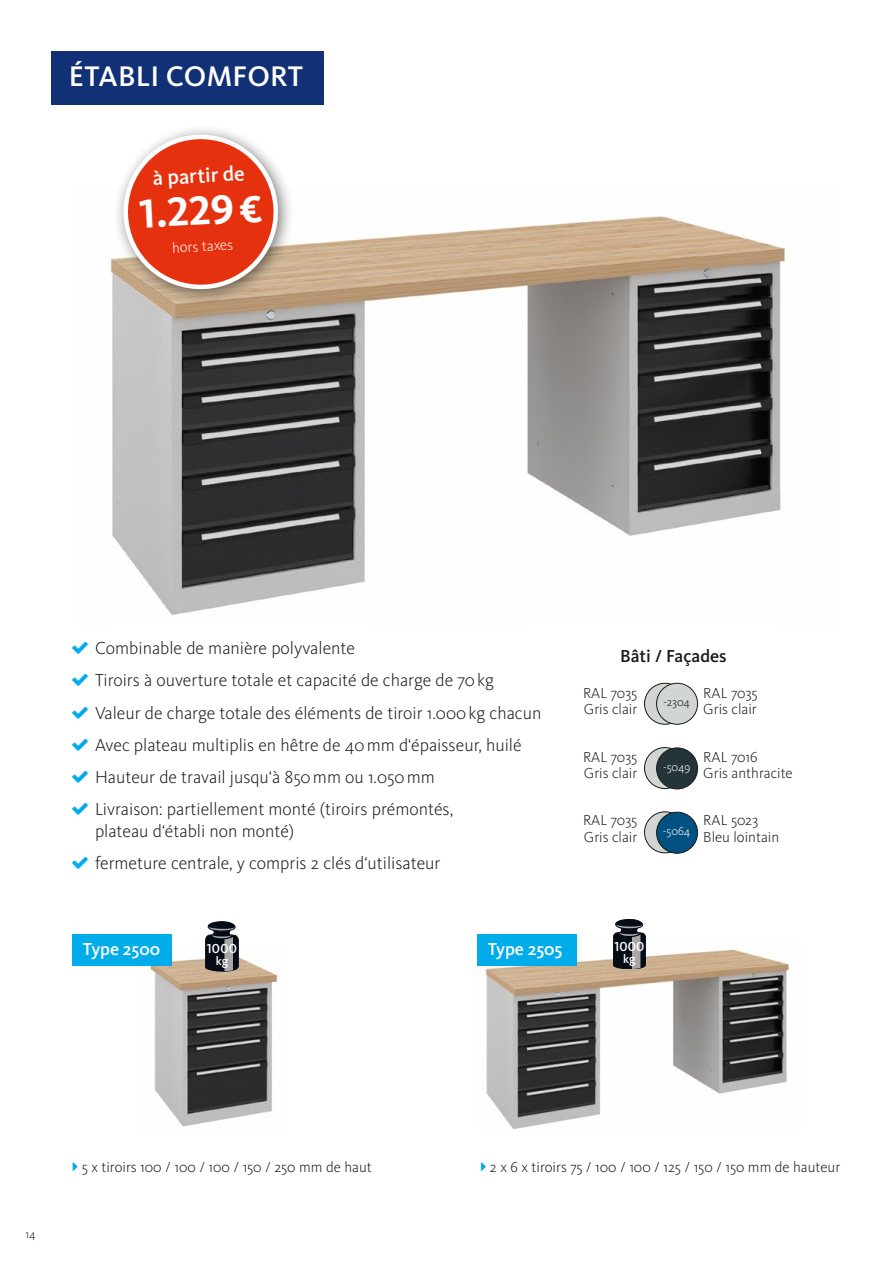
<style>
.page{position:relative;width:893px;height:1263px;background:#fff}
.page>*{position:absolute;margin:0;border:0;box-sizing:border-box;transform-origin:0 0}
.t1{font:700 42px "Kievit OT";color:#fff}
.t2{font:500 29.4px "Kievit OT";letter-spacing:.01em;color:#fff}
.t3{font:500 21px "Kievit OT";color:#fff}
.t4{font:300 18px/21.6px "Kievit OT";color:#1a1a18}
.t5{font:500 18px "Kievit OT";letter-spacing:-.01em;color:#fff}
.t6{font:500 18px "Kievit OT";color:#1a1a18}
.t7{font:300 15px/16.5px "Kievit OT";color:#1a1a18}
.t8{font:300 15px "Kievit OT";color:#fff}
.t9{font:500 13.5px "Kievit OT";letter-spacing:.02em;color:#fff}
.t10{font:500 12.3px "Kievit OT";color:#fff}
.t11{font:300 12px "Kievit OT";color:#fff}
.t12{font:300 12px "Kievit OT";color:#1a1a18}
.s1{font-size:39px}
</style>
<div class="page">
<img style="left:110px;top:216px;width:676px;height:399px">
<div style="left:51px;top:51px;width:273px;height:54px;background:#123075"></div>
<img style="left:137px;top:944px;width:141px;height:183px">
<img style="left:478px;top:942px;width:311px;height:188px">
<div style="left:72px;top:933px;width:99px;height:32px;background:#00ace9"></div>
<div style="left:477px;top:933px;width:99px;height:32px;background:#00ace9"></div>
<div style="left:113px;top:124px;width:182px;height:182px;background:#1a1a18;opacity:.6"></div>
<svg style="left:124px;top:135px;width:154px;height:157px;background:#e36449"></svg>
<svg style="left:644px;top:812px;width:41px;height:41px"></svg>
<div style="left:644px;top:811px;width:42px;height:42px;border:1px solid #1a1a18;border-radius:50%"></div>
<svg style="left:644px;top:747px;width:41px;height:41px"></svg>
<div style="left:644px;top:747px;width:42px;height:42px;border:1px solid #1a1a18;border-radius:50%"></div>
<svg style="left:644px;top:683px;width:41px;height:41px"></svg>
<div style="left:644px;top:683px;width:42px;height:42px;border:1px solid #1a1a18;border-radius:50%"></div>
<div style="left:657px;top:683px;width:41px;height:41px;background:#d1d6d2;border-radius:50%"></div>
<div style="left:656px;top:683px;width:42px;height:42px;border:1px solid #1a1a18;border-radius:50%"></div>
<div style="left:657px;top:748px;width:41px;height:41px;background:#233539;border-radius:50%"></div>
<div style="left:656px;top:747px;width:42px;height:42px;border:1px solid #1a1a18;border-radius:50%"></div>
<div style="left:657px;top:812px;width:41px;height:41px;background:#005182;border-radius:50%"></div>
<div style="left:656px;top:812px;width:42px;height:41px;border:1px solid #1a1a18;border-radius:50%"></div>
<svg style="left:206px;top:922px;width:32px;height:49px;background:#3e4349"></svg>
<svg style="left:613px;top:919px;width:33px;height:50px;background:#41464c"></svg>
<p class="t2" style="left:69px;top:60px;width:236px">ÉTABLI COMFORT</p>
<p class="t3" style="left:152px;top:166px;width:93px;rotate:-3deg">à partir de</p>
<p class="t1" style="left:138px;top:188px;width:124px;rotate:-3deg">1.229<span class="s1">€</span></p>
<p class="t8" style="left:172px;top:239px;width:63px;rotate:-3deg">hors taxes</p>
<p class="t4" style="left:95px;top:638px;width:261px">Combinable de manière polyvalente</p>
<p class="t4" style="left:95px;top:670px;width:400px">Tiroirs à ouverture totale et capacité de charge de 70kg</p>
<p class="t4" style="left:95px;top:702px;width:448px">Valeur de charge totale des éléments de tiroir 1.000kg chacun</p>
<p class="t4" style="left:95px;top:734px;width:428px">Avec plateau multiplis en hêtre de 40mm d‘épaisseur, huilé</p>
<p class="t4" style="left:95px;top:767px;width:341px">Hauteur de travail jusqu‘à 850mm ou 1.050mm</p>
<p class="t4" style="left:95px;top:799px;width:360px">Livraison: partiellement monté (tiroirs prémontés, plateau d‘établi non monté)</p>
<p class="t4" style="left:95px;top:853px;width:347px">fermeture centrale, y compris 2 clés d‘utilisateur</p>
<p class="t6" style="left:620px;top:646px;width:108px">Bâti / Façades</p>
<p class="t7" style="left:583px;top:685px;width:56px">RAL 7035</p>
<p class="t7" style="left:584px;top:701px;width:55px">Gris clair</p>
<p class="t7" style="left:583px;top:748px;width:56px">RAL 7035</p>
<p class="t7" style="left:584px;top:765px;width:55px">Gris clair</p>
<p class="t7" style="left:583px;top:812px;width:56px">RAL 7035</p>
<p class="t7" style="left:584px;top:829px;width:55px">Gris clair</p>
<p class="t12" style="left:663px;top:695px;width:28px">-2304</p>
<p class="t11" style="left:663px;top:760px;width:29px">-5049</p>
<p class="t11" style="left:663px;top:825px;width:29px">-5064</p>
<p class="t7" style="left:703px;top:685px;width:56px">RAL 7035</p>
<p class="t7" style="left:703px;top:701px;width:55px">Gris clair</p>
<p class="t7" style="left:703px;top:748px;width:91px">RAL 7016<br>Gris anthracite</p>
<p class="t7" style="left:703px;top:812px;width:77px">RAL 5023<br>Bleu lointain</p>
<p class="t5" style="left:83px;top:939px;width:79px">Type 2500</p>
<p class="t5" style="left:488px;top:939px;width:76px">Type 2505</p>
<p class="t9" style="left:207px;top:941px;width:32px">1000</p>
<p class="t10" style="left:216px;top:954px;width:14px">kg</p>
<p class="t9" style="left:614px;top:938px;width:32px">1000</p>
<p class="t10" style="left:623px;top:952px;width:14px">kg</p>
<p class="t12" style="left:26px;top:1227px;width:12px">14</p>
<p class="t7" style="left:82px;top:1159px;width:291px">5 x tiroirs 100 / 100 / 100 / 150 / 250 mm de haut</p>
<p class="t7" style="left:490px;top:1159px;width:352px">2 x 6 x tiroirs 75 / 100 / 100 / 125 / 150 / 150 mm de hauteur</p>
</div>
